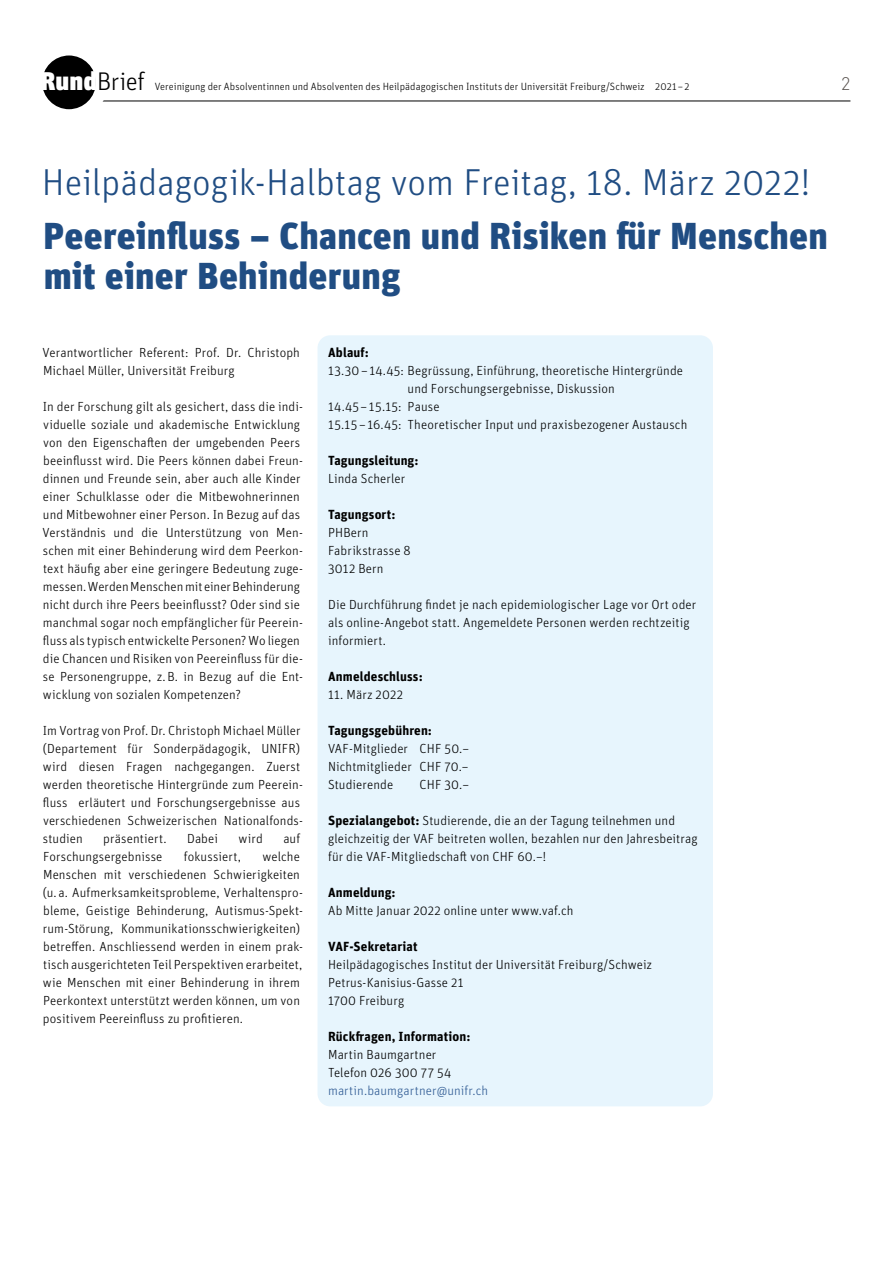
<style>
.page{position:relative;width:893px;height:1263px;background:#fff}
.page>*{position:absolute;margin:0;border:0;box-sizing:border-box;transform-origin:0 0}
.t1{font:900 37.5px/40.5px "Unit OT";letter-spacing:.005em;color:#204d83}
.t2{font:300 37.5px "Unit OT";letter-spacing:-.005em;color:#204d83}
.t3{font:300 25.5px "Unit OT";letter-spacing:-.015em;color:#000}
.t4{font:300 18px "DINOT";color:#57514d}
.t5{font:300 13.2px/18px "Unit OT";letter-spacing:.005em;color:#000}
.t6{font:700 13.2px "Unit OT";letter-spacing:.01em;color:#000}
.t7{font:300 13.2px "Unit OT";letter-spacing:.005em;color:#325d95}
.t8{font:300 10.5px "Unit OT";letter-spacing:.005em;color:#000}
.s1{font-weight:900;color:#fff}
.s2{font-weight:700}
</style>
<div class="page">
<hr style="left:99px;top:101px;width:751px;height:1px;background:#000">
<svg style="left:36px;top:49px;width:66px;height:66px;background:#282828"></svg>
<div style="left:30px;top:43px;width:78px;height:78px;border:12px solid #fff;border-radius:50%"></div>
<div style="left:317px;top:335px;width:396px;height:771px;background:#e7f5fd;border-radius:13px"></div>
<h2 class="t3" style="left:40px;top:66px;width:106px"><span class="s1">Rund</span>Brief</h2>
<p class="t8" style="left:155px;top:80px;width:536px">Vereinigung der Absolventinnen und Absolventen des Heilpädagogischen Instituts der Universität Freiburg/Schweiz 2021–2</p>
<h3 class="t4" style="left:841px;top:71px;width:11px">2</h3>
<h1 class="t2" style="left:42px;top:160px;width:770px">Heilpädagogik-Halbtag vom Freitag, 18. März 2022!</h1>
<h1 class="t1" style="left:43px;top:215px;width:786px">Peereinfluss – Chancen und Risiken für Menschen mit einer Behinderung</h1>
<p class="t5" style="left:43px;top:343px;width:259px">Verantwortlicher Referent: Prof. Dr. Christoph<br>Michael Müller, Universität Freiburg</p>
<p class="t5" style="left:43px;top:397px;width:262px">In der Forschung gilt als gesichert, dass die indi&shy;viduelle soziale und akademische Entwicklung von den Eigenschaften der umgebenden Peers beeinflusst wird. Die Peers können dabei Freun&shy;dinnen und Freunde sein, aber auch alle Kinder einer Schulklasse oder die Mitbewohnerinnen und Mitbewohner einer Person. In Bezug auf das Verständnis und die Unterstützung von Men&shy;schen mit einer Behinderung wird dem Peerkon&shy;text häufig aber eine geringere Bedeutung zuge&shy;messen. Werden Menschen mit einer Behinderung nicht durch ihre Peers beeinflusst? Oder sind sie manchmal sogar noch empfänglicher für Peerein&shy;fluss als typisch entwickelte Personen? Wo liegen die Chancen und Risiken von Peereinfluss für die&shy;se Personengruppe, z.B. in Bezug auf die Ent&shy;wicklung von sozialen Kompetenzen?</p>
<p class="t5" style="left:43px;top:721px;width:262px">Im Vortrag von Prof. Dr. Christoph Michael Müller (Departement für Sonderpädagogik, UNIFR) wird diesen Fragen nachgegangen. Zuerst werden theoretische Hintergründe zum Peerein&shy;fluss erläutert und Forschungsergebnisse aus verschiedenen Schweizerischen Nationalfonds&shy;studien</p>
<p class="t5" style="left:103px;top:829px;width:65px">präsentiert.</p>
<p class="t5" style="left:187px;top:829px;width:32px">Dabei</p>
<p class="t5" style="left:239px;top:829px;width:26px">wird</p>
<p class="t5" style="left:283px;top:829px;width:18px">auf</p>
<p class="t5" style="left:43px;top:847px;width:121px">Forschungsergebnisse</p>
<p class="t5" style="left:184px;top:847px;width:59px">fokussiert,</p>
<p class="t5" style="left:43px;top:847px;width:262px;text-indent:220px">welche Menschen mit verschiedenen Schwierigkeiten (u. a. Aufmerksamkeitsprobleme, Verhaltenspro&shy;bleme, Geistige Behinderung, Autismus-Spekt&shy;rum-Störung, Kommunikationsschwierigkeiten) betreffen. Anschliessend werden in einem prak&shy;tisch ausgerichteten Teil Perspektiven erarbeitet, wie Menschen mit einer Behinderung in ihrem Peerkontext unterstützt werden können, um von positivem Peereinfluss zu profitieren.</p>
<p class="t6" style="left:328px;top:343px;width:43px">Ablauf:</p>
<p class="t5" style="left:328px;top:361px;width:357px">13.30–14.45: Begrüssung, Einführung, theoretische Hintergründe</p>
<p class="t5" style="left:408px;top:379px;width:209px">und Forschungsergebnisse, Diskussion</p>
<p class="t5" style="left:328px;top:397px;width:113px">14.45–15.15: Pause</p>
<p class="t5" style="left:328px;top:415px;width:361px">15.15–16.45: Theoretischer Input und praxisbezogener Austausch</p>
<p class="t6" style="left:328px;top:451px;width:92px">Tagungsleitung:</p>
<p class="t5" style="left:328px;top:469px;width:79px">Linda Scherler</p>
<p class="t6" style="left:328px;top:505px;width:69px">Tagungsort:</p>
<p class="t5" style="left:328px;top:523px;width:84px">PHBern<br>Fabrikstrasse 8<br>3012 Bern</p>
<p class="t5" style="left:328px;top:595px;width:370px">Die Durchführung findet je nach epidemiologischer Lage vor Ort oder als online-Angebot statt. Angemeldete Personen werden rechtzeitig informiert.</p>
<p class="t6" style="left:328px;top:667px;width:96px">Anmeldeschluss:</p>
<p class="t5" style="left:328px;top:685px;width:76px">11. März 2022</p>
<p class="t6" style="left:328px;top:721px;width:106px">Tagungsgebühren:</p>
<p class="t5" style="left:328px;top:739px;width:142px;text-align:justify">VAF-Mitglieder CHF 50.– Nichtmitglieder CHF 70.– Studierende</p>
<p class="t5" style="left:420px;top:775px;width:51px">CHF 30.–</p>
<p class="t5" style="left:328px;top:811px;width:371px"><span class="s2">Spezialangebot:</span> Studierende, die an der Tagung teilnehmen und gleichzeitig der VAF beitreten wollen, bezahlen nur den Jahresbeitrag für die VAF-Mitgliedschaft von CHF 60.–!</p>
<p class="t6" style="left:328px;top:883px;width:69px">Anmeldung:</p>
<p class="t5" style="left:328px;top:901px;width:247px">Ab Mitte Januar 2022 online unter www.vaf.ch</p>
<p class="t6" style="left:328px;top:937px;width:91px">VAF-Sekretariat</p>
<p class="t5" style="left:328px;top:955px;width:326px">Heilpädagogisches Institut der Universität Freiburg/Schweiz<br>Petrus-Kanisius-Gasse 21<br>1700 Freiburg</p>
<p class="t6" style="left:328px;top:1027px;width:144px">Rückfragen, Information:</p>
<p class="t5" style="left:328px;top:1045px;width:125px">Martin Baumgartner<br>Telefon 026 300 77 54</p>
<p class="t7" style="left:328px;top:1082px;width:162px">martin.baumgartner@unifr.ch</p>
</div>
